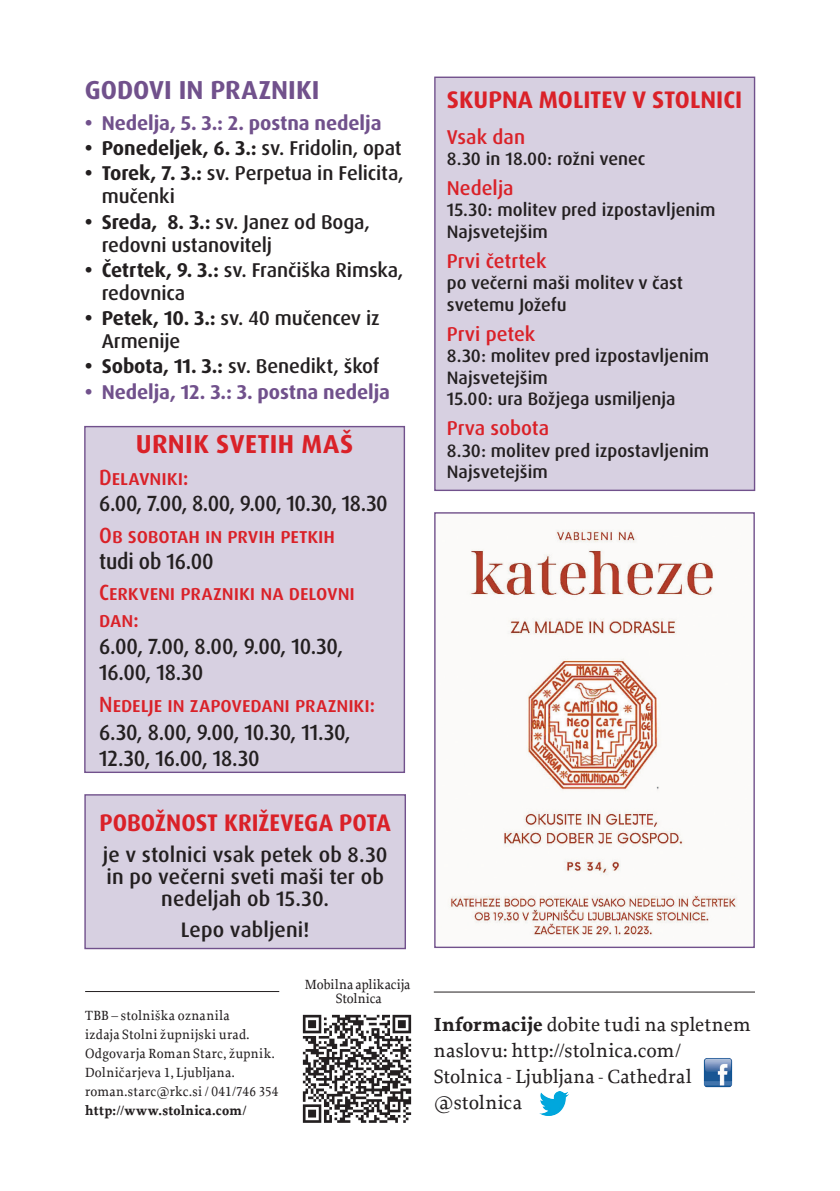
<style>
.page{position:relative;width:840px;height:1191px;background:#fff}
.page>*{position:absolute;margin:0;border:0;box-sizing:border-box;transform-origin:0 0}
.t1{font:700 26px "Dax Pro";letter-spacing:.005em;color:#71518c}
.t2{font:700 26px "Dax Pro";color:#da2128}
.t3{font:700 24px "Dax Pro";color:#da2128;scale:.96 1}
.t4{font:700 24px "Dax Pro";color:#da2128}
.t5{font:500 22px/26px "Dax Pro";letter-spacing:-.015em;color:#231f20;scale:.94 1}
.t6{font:500 22px/26px "Dax Pro";letter-spacing:-.005em;color:#da2128;scale:.94 1}
.t7{font:500 21px/22px "Dax Pro";letter-spacing:.005em;color:#231f20;text-align:center}
.t8{font:500 20px/23px "Dax Pro";letter-spacing:-.005em;color:#231f20}
.t9{font:500 20px/26px "Proforma";letter-spacing:.005em;color:#231f20}
.t10{font:700 20px "Dax Pro";letter-spacing:-.005em;color:#71518c}
.t11{font:500 20px "Dax Pro";color:#da2128}
.t12{font:700 20px "Dax Pro";letter-spacing:-.005em;color:#231f20}
.t13{font:500 18px/21.6px "Dax Pro";color:#231f20}
.t14{font:500 14px/19px "Proforma";letter-spacing:.015em;color:#231f20;scale:.95 1}
.t15{font:500 14px/14px "Proforma";letter-spacing:-.01em;color:#231f20;text-align:center;scale:.95 1}
.t16{font:700 14px "Proforma";letter-spacing:.02em;color:#231f20;scale:.95 1}
.s1{font-weight:500}
.s2{font-weight:700}
</style>
<div class="page">
<hr style="left:433px;top:991px;width:321px;height:1px;background:#231f20">
<hr style="left:85px;top:991px;width:194px;height:1px;background:#231f20">
<img style="left:703px;top:1058px;width:30px;height:30px">
<img style="left:539px;top:1091px;width:29px;height:24px">
<img style="left:302px;top:1014px;width:110px;height:109px">
<div style="left:85px;top:795px;width:320px;height:153px;background:#d7d0e1"></div>
<div style="left:84px;top:794px;width:322px;height:155px;border:1px solid #71518c"></div>
<div style="left:85px;top:426px;width:319px;height:346px;background:#d7d0e1"></div>
<div style="left:84px;top:426px;width:321px;height:347px;border:1px solid #71518c"></div>
<div style="left:434px;top:77px;width:320px;height:413px;background:#d7d0e1"></div>
<div style="left:434px;top:77px;width:320px;height:414px;border:1px solid #71518c"></div>
<img style="left:449px;top:530px;width:288px;height:406px">
<div style="left:434px;top:512px;width:320px;height:436px;border:1px solid #71518c"></div>
<h1 class="t1" style="left:85px;top:73px;width:236px">GODOVI IN PRAZNIKI</h1>
<p class="t10" style="left:85px;top:110px;width:298px">• Nedelja, 5. 3.: 2. postna nedelja</p>
<p class="t12" style="left:85px;top:135px;width:318px">• Ponedeljek, 6. 3.: <span class="s1">sv. Fridolin, opat</span></p>
<p class="t8" style="left:102px;top:162px;width:303px;text-indent:-17px"><span class="s2">• Torek, 7. 3.:</span> sv. Perpetua in Felicita, mučenki</p>
<p class="t8" style="left:102px;top:210px;width:269px;text-indent:-17px"><span class="s2">• Sreda, 8. 3.:</span> sv. Janez od Boga, redovni ustanovitelj</p>
<p class="t8" style="left:102px;top:258px;width:303px;text-indent:-17px"><span class="s2">• Četrtek, 9. 3.:</span> sv. Frančiška Rimska, redovnica</p>
<p class="t8" style="left:102px;top:307px;width:279px;text-indent:-17px"><span class="s2">• Petek, 10. 3.:</span> sv. 40 mučencev iz<br>Armenije</p>
<p class="t8" style="left:85px;top:355px;width:296px"><span class="s2">• Sobota, 11. 3.:</span> sv. Benedikt, škof</p>
<p class="t10" style="left:85px;top:379px;width:307px">• Nedelja, 12. 3.: 3. postna nedelja</p>
<h1 class="t2" style="left:136px;top:427px;width:32px">Urnik</h1>
<h1 class="t2" style="left:216px;top:427px;width:13px">sveti</h1>
<h1 class="t2" style="left:278px;top:427px;width:42px">h maš</h1>
<p class="t6" style="left:99px;top:464px;width:96px">Delavniki:</p>
<p class="t5" style="left:99px;top:490px;width:308px">6.00, 7.00, 8.00, 9.00, 10.30, 18.30</p>
<p class="t6" style="left:99px;top:522px;width:252px">Ob sobotah in prvih petkih</p>
<p class="t5" style="left:99px;top:548px;width:123px">tudi ob 16.00</p>
<p class="t6" style="left:99px;top:580px;width:273px">Cerkveni prazniki na delovni dan:</p>
<p class="t5" style="left:99px;top:634px;width:261px">6.00, 7.00, 8.00, 9.00, 10.30,<br>16.00, 18.30</p>
<p class="t6" style="left:99px;top:691px;width:295px">Nedelje in zapovedani prazniki:</p>
<p class="t5" style="left:99px;top:719px;width:269px">6.30, 8.00, 9.00, 10.30, 11.30,<br>12.30, 16.00, 18.30</p>
<h2 class="t3" style="left:99px;top:807px;width:84px">Pobožnost</h2>
<h2 class="t3" style="left:224px;top:807px;width:62px">križevega</h2>
<h2 class="t3" style="left:339px;top:807px;width:15px">pota</h2>
<p class="t7" style="left:103px;top:843px;width:286px">je v stolnici vsak petek ob 8.30 in po večerni sveti maši ter ob nedeljah ob 15.30.</p>
<p class="t7" style="left:181px;top:918px;width:130px">Lepo vabljeni!</p>
<p class="t14" style="left:85px;top:1005px;width:205px">TBB – stolniška oznanila<br>izdaja Stolni župnijski urad.<br>Odgovarja Roman Starc, župnik.<br>Dolničarjeva 1, Ljubljana. roman.starc@rkc.si / 041/746 354</p>
<p class="t16" style="left:85px;top:1101px;width:171px">http://www.stolnica.com/</p>
<p class="t15" style="left:305px;top:977px;width:112px">Mobilna aplikacija<br>Stolnica</p>
<h2 class="t4" style="left:446px;top:84px;width:28px">Skupna</h2>
<h2 class="t4" style="left:538px;top:84px;width:14px">molitev</h2>
<h2 class="t4" style="left:632px;top:84px;width:32px">v stolnici</h2>
<p class="t11" style="left:446px;top:124px;width:80px">Vsak dan</p>
<p class="t13" style="left:446px;top:148px;width:200px">8.30 in 18.00: rožni venec</p>
<p class="t11" style="left:446px;top:175px;width:68px">Nedelja</p>
<p class="t13" style="left:446px;top:199px;width:270px">15.30: molitev pred izpostavljenim<br>Najsvetejšim</p>
<p class="t11" style="left:446px;top:248px;width:101px">Prvi četrtek</p>
<p class="t13" style="left:446px;top:272px;width:237px">po večerni maši molitev v čast svetemu Jožefu</p>
<p class="t11" style="left:446px;top:321px;width:90px">Prvi petek</p>
<p class="t13" style="left:446px;top:345px;width:263px">8.30: molitev pred izpostavljenim<br>Najsvetejšim<br>15.00: ura Božjega usmiljenja</p>
<p class="t11" style="left:446px;top:415px;width:104px">Prva sobota</p>
<p class="t13" style="left:446px;top:440px;width:263px">8.30: molitev pred izpostavljenim<br>Najsvetejšim</p>
<p class="t9" style="left:433px;top:1011px;width:318px"><span class="s2">Informacije</span> dobite tudi na spletnem naslovu: http://stolnica.com/<br>Stolnica - Ljubljana - Cathedral @stolnica</p>
</div>
